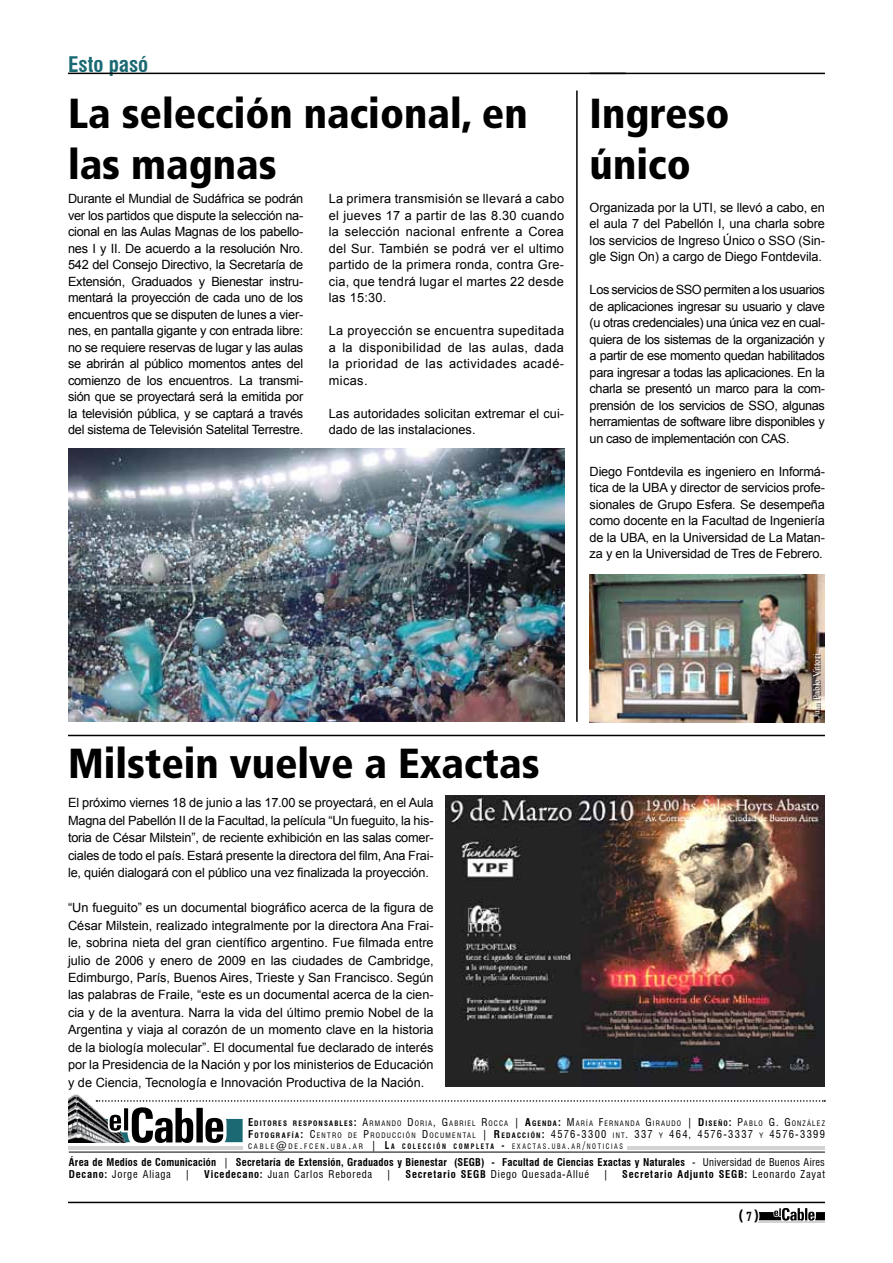
<style>
.page{position:relative;width:893px;height:1263px;background:#fff}
.page>*{position:absolute;margin:0;border:0;box-sizing:border-box;transform-origin:0 0}
.t1{font:900 condensed 42px/50.4px "Frutiger";color:#000}
.t2{font:700 condensed 21px "Swiss 721 BT";color:#1a6973}
.t3{font:700 15px "Agency FB";color:#000}
.t4{font:12.75px/16.5px "Arial";letter-spacing:-.01em;color:#000;text-align:justify}
.t5{font:700 condensed 10.5px/12.6px "Swiss 721 BT";letter-spacing:.02em;color:#000}
.t6{font:condensed 10.5px "Swiss 721 BT";letter-spacing:.125em;color:#000}
.t7{font:condensed 10.5px "Swiss 721 BT";letter-spacing:.075em;color:#000}
.t8{font:700 condensed 10.5px "Swiss 721 BT";letter-spacing:.075em;color:#000}
.t9{font:9px "Times New Roman";color:#fff}
.t10{font:condensed 7.35px "Swiss 721 BT";letter-spacing:.155em;color:#000}
.t11{font:condensed 7.35px "Swiss 721 BT";letter-spacing:.245em;color:#000}
.s1{font-weight:700;font-size:10.5px}
.s2{font-weight:700}
.s3{font-size:10.5px}
.s4{font-weight:700;font-size:7.35px}
.s5{font-size:7.35px}
.s6{font-weight:400}
.s7{font-size:12px}
</style>
<div class="page">
<img style="left:590px;top:574px;width:235px;height:148px">
<img style="left:68px;top:1094px;width:16px;height:6px">
<svg style="left:68px;top:1100px;width:757px;height:123px"></svg>
<hr style="left:68px;top:73px;width:558px;height:1px;background:#000">
<hr style="left:590px;top:73px;width:235px;height:1px;background:#000">
<hr style="left:68px;top:735px;width:757px;height:1px;background:#000">
<hr style="left:576px;top:91px;width:2px;height:631px;background:#000">
<img style="left:68px;top:449px;width:496px;height:273px">
<img style="left:445px;top:796px;width:380px;height:291px">
<div style="left:813px;top:654px;width:8px;height:66px;background:#000;opacity:.75"></div>
<h2 class="t2" style="left:68px;top:51px;width:82px">Esto pasó</h2>
<h1 class="t1" style="left:68px;top:88px;width:461px">La selección nacional, en las magnas</h1>
<p class="t4" style="left:68px;top:191px;width:237px">Durante el Mundial de Sudáfrica se podrán ver los partidos que dispute la selección na&shy;cional en las Aulas Magnas de los pabello&shy;nes I y II. De acuerdo a la resolución Nro.<br>542 del Consejo Directivo, la Secretaría de Extensión, Graduados y Bienestar instru&shy;mentará la proyección de cada uno de los encuentros que se disputen de lunes a vier&shy;nes, en pantalla gigante y con entrada libre: no se requiere reservas de lugar y las aulas se abrirán al público momentos antes del comienzo de los encuentros. La transmi&shy;sión que se proyectará será la emitida por la televisión pública, y se captará a través del sistema de Televisión Satelital Terrestre.</p>
<p class="t4" style="left:329px;top:191px;width:237px">La primera transmisión se llevará a cabo el jueves 17 a partir de las 8.30 cuando la selección nacional enfrente a Corea del Sur. También se podrá ver el ultimo partido de la primera ronda, contra Gre&shy;cia, que tendrá lugar el martes 22 desde las 15:30.</p>
<p class="t4" style="left:329px;top:322px;width:237px">La proyección se encuentra supeditada a la disponibilidad de las aulas, dada la prioridad de las actividades acadé&shy;micas.</p>
<p class="t4" style="left:329px;top:405px;width:237px">Las autoridades solicitan extremar el cui&shy;dado de las instalaciones.</p>
<h1 class="t1" style="left:590px;top:88px;width:142px">Ingreso único</h1>
<p class="t4" style="left:590px;top:199px;width:237px">Organizada por la UTI, se llevó a cabo, en el aula 7 del Pabellón I, una charla sobre los servicios de Ingreso Único o SSO (Sin&shy;gle Sign On) a cargo de Diego Fontdevila.</p>
<p class="t4" style="left:590px;top:281px;width:237px">Los servicios de SSO permiten a los usuarios de aplicaciones ingresar su usuario y clave (u otras credenciales) una única vez en cual&shy;quiera de los sistemas de la organización y a partir de ese momento quedan habilitados para ingresar a todas las aplicaciones. En la charla se presentó un marco para la com&shy;prensión de los servicios de SSO, algunas herramientas de software libre disponibles y un caso de implementación con CAS.</p>
<p class="t4" style="left:590px;top:463px;width:237px">Diego Fontdevila es ingeniero en Informá&shy;tica de la UBA y director de servicios profe&shy;sionales de Grupo Esfera. Se desempeña como docente en la Facultad de Ingeniería de la UBA, en la Universidad de La Matan&shy;za y en la Universidad de Tres de Febrero.</p>
<h1 class="t1" style="left:68px;top:738px;width:473px">Milstein vuelve a Exactas</h1>
<p class="t4" style="left:68px;top:794px;width:367px;line-height:17.4px">El próximo viernes 18 de junio a las 17.00 se proyectará, en el Aula Magna del Pabellón II de la Facultad, la película “Un fueguito, la his&shy;toria de César Milstein”, de reciente exhibición en las salas comer&shy;ciales de todo el país. Estará presente la directora del film, Ana Frai&shy;le, quién dialogará con el público una vez finalizada la proyección.</p>
<p class="t4" style="left:68px;top:899px;width:367px;line-height:17.4px">“Un fueguito” es un documental biográfico acerca de la figura de César Milstein, realizado integralmente por la directora Ana Frai&shy;le, sobrina nieta del gran científico argentino. Fue filmada entre julio de 2006 y enero de 2009 en las ciudades de Cambridge, Edimburgo, París, Buenos Aires, Trieste y San Francisco. Según las palabras de Fraile, “este es un documental acerca de la cien&shy;cia y de la aventura. Narra la vida del último premio Nobel de la Argentina y viaja al corazón de un momento clave en la historia de la biología molecular”. El documental fue declarado de interés por la Presidencia de la Nación y por los ministerios de Educación y de Ciencia, Tecnología e Innovación Productiva de la Nación.</p>
<p class="t9" style="left:810px;top:718px;width:66px;rotate:-90deg">Juan Pablo Vittori</p>
<p class="t10" style="left:248px;top:1119px;width:578px"><span class="s1">E</span><span class="s2">DITORES RESPONSABLES</span><span class="s1">:</span> <span class="s3">A</span>RMANDO <span class="s3">D</span>ORIA<span class="s3">, G</span>ABRIEL <span class="s3">R</span>OCCA <span class="s3">|</span> <span class="s1">A</span><span class="s2">GENDA</span><span class="s1">:</span> <span class="s3">M</span>ARÍA <span class="s3">F</span>ERNANDA <span class="s3">G</span>IRAUDO <span class="s3">|</span> <span class="s1">D</span> <span class="s2">ISEÑO</span><span class="s1">:</span> <span class="s3">P</span>ABLO <span class="s3">G. G</span>ONZÁLEZ</p>
<p class="t6" style="left:248px;top:1127px;width:578px"><span class="s2">F</span><span class="s4">OTOGRAFÍA</span><span class="s2">:</span> C<span class="s5">ENTRO DE</span> P<span class="s5">RODUCCIÓN</span> D <span class="s5">OCUMENTAL</span> | <span class="s2">R</span><span class="s4">EDACCIÓN</span><span class="s2">:</span> 4576-3300 <span class="s5">INT</span>. 337 <span class="s5">Y</span> 464, 4576-3337 <span class="s5">Y</span> 4576-3399</p>
<p class="t11" style="left:248px;top:1142px;width:376px">CABLE<span class="s3">@</span>DE<span class="s3">.</span>FCEN<span class="s3">.</span>UBA<span class="s3">.</span>AR <span class="s3">|</span> <span class="s1">L</span> <span class="s2">A COLECCIÓN COMPLE TA</span> <span class="s1">-</span> EXACTAS<span class="s3">.</span>UBA<span class="s3">.</span>AR<span class="s3">/</span>NOTICIAS</p>
<p class="t5" style="left:69px;top:1155px;width:758px">Área de Medios de Comunicación <span class="s6">|</span> Secretaría de Extensión, Graduados y Bienestar (SEGB) - Facultad de Ciencias Exactas y Naturales <span class="s6">- Universidad de Buenos Aires<br></span>Decano: <span class="s6">Jorge Aliaga</span></p>
<p class="t7" style="left:185px;top:1168px;width:7px">|</p>
<p class="t7" style="left:204px;top:1168px;width:170px"><span class="s2">Vicedecano:</span> Juan Carlos Reboreda</p>
<p class="t7" style="left:386px;top:1168px;width:7px">|</p>
<p class="t7" style="left:405px;top:1168px;width:185px"><span class="s2">Secretario SEGB</span> Diego Quesada-Allué</p>
<p class="t7" style="left:603px;top:1168px;width:7px">|</p>
<p class="t8" style="left:622px;top:1168px;width:204px">Secretario Adjunto SEGB: <span class="s6">Leonardo Zayat</span></p>
<p class="t3" style="left:739px;top:1206px;width:21px">( <span class="s7">7</span> )</p>
</div>
